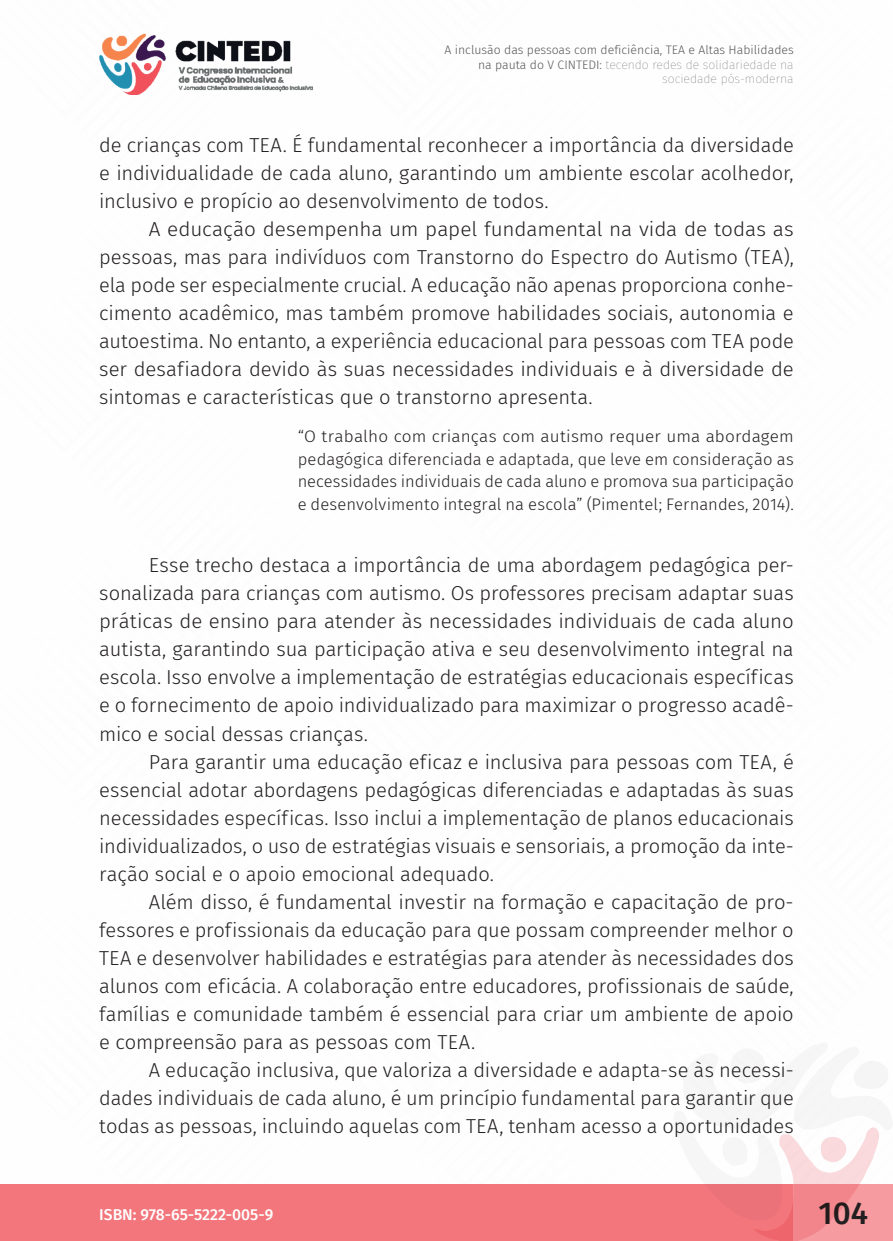
<style>
.page{position:relative;width:893px;height:1241px;background:#fff}
.page>*{position:absolute;margin:0;border:0;box-sizing:border-box;transform-origin:0 0}
.t1{font:500 31.5px "Fira Sans";color:#231f20}
._6_CORPO{font:300 20.12px/28px "Fira Sans";letter-spacing:-.005em;color:#231f20;text-align:justify}
._7_CITACAO{font:300 16.62px/22.8px "Fira Sans";letter-spacing:.005em;color:#231f20;text-align:justify}
.t2{font:500 15.75px "Fira Sans";color:#fff}
.t3{font:300 12.25px/14.7px "Fira Sans";color:#57585a;text-align:right}
.s1{font-weight:100}
</style>
<div class="page">
<div style="left:0;top:1184px;width:794px;height:56px;background:#f2767c"></div>
<img style="left:99px;top:33px;width:214px;height:61px">
<svg style="left:688px;top:1049px;width:205px;height:191px"></svg>
<p class="t3" style="left:444px;top:42px;width:351px">A inclusão das pessoas com deficiência, TEA e Altas Habilidades na pauta do V CINTEDI: <span class="s1">tecendo redes de solidariedade na sociedade pós-moderna</span></p>
<p class="_6_CORPO" style="left:99px;top:131px;width:696px">de crianças com TEA. É fundamental reconhecer a importância da diversidade e individualidade de cada aluno, garantindo um ambiente escolar acolhedor, inclusivo e propício ao desenvolvimento de todos.</p>
<p class="_6_CORPO" style="left:99px;top:215px;width:696px;text-indent:50px">A educação desempenha um papel fundamental na vida de todas as pessoas, mas para indivíduos com Transtorno do Espectro do Autismo (TEA), ela pode ser especialmente crucial. A educação não apenas proporciona conhe&shy;cimento acadêmico, mas também promove habilidades sociais, autonomia e autoestima. No entanto, a experiência educacional para pessoas com TEA pode ser desafiadora devido às suas necessidades individuais e à diversidade de sintomas e características que o transtorno apresenta.</p>
<p class="_7_CITACAO" style="left:298px;top:424px;width:498px">“O trabalho com crianças com autismo requer uma abordagem pedagógica diferenciada e adaptada, que leve em consideração as necessidades individuais de cada aluno e promova sua participação e desenvolvimento integral na escola” (Pimentel; Fernandes, 2014).</p>
<p class="_6_CORPO" style="left:99px;top:551px;width:696px;text-indent:50px">Esse trecho destaca a importância de uma abordagem pedagógica per&shy;sonalizada para crianças com autismo. Os professores precisam adaptar suas práticas de ensino para atender às necessidades individuais de cada aluno autista, garantindo sua participação ativa e seu desenvolvimento integral na escola. Isso envolve a implementação de estratégias educacionais específicas e o fornecimento de apoio individualizado para maximizar o progresso acadê&shy;mico e social dessas crianças.</p>
<p class="_6_CORPO" style="left:99px;top:747px;width:696px;text-indent:50px">Para garantir uma educação eficaz e inclusiva para pessoas com TEA, é essencial adotar abordagens pedagógicas diferenciadas e adaptadas às suas necessidades específicas. Isso inclui a implementação de planos educacionais individualizados, o uso de estratégias visuais e sensoriais, a promoção da inte&shy;ração social e o apoio emocional adequado.</p>
<p class="_6_CORPO" style="left:99px;top:887px;width:696px;text-indent:50px">Além disso, é fundamental investir na formação e capacitação de pro&shy;fessores e profissionais da educação para que possam compreender melhor o TEA e desenvolver habilidades e estratégias para atender às necessidades dos alunos com eficácia. A colaboração entre educadores, profissionais de saúde, famílias e comunidade também é essencial para criar um ambiente de apoio e compreensão para as pessoas com TEA.</p>
<p class="_6_CORPO" style="left:99px;top:1055px;width:696px;text-indent:50px">A educação inclusiva, que valoriza a diversidade e adapta-se às necessi&shy;dades individuais de cada aluno, é um princípio fundamental para garantir que todas as pessoas, incluindo aquelas com TEA, tenham acesso a oportunidades</p>
<p class="t2" style="left:99px;top:1201px;width:176px">ISBN: 978-65-5222-005-9</p>
<h1 class="t1" style="left:819px;top:1187px;width:51px">104</h1>
</div>
